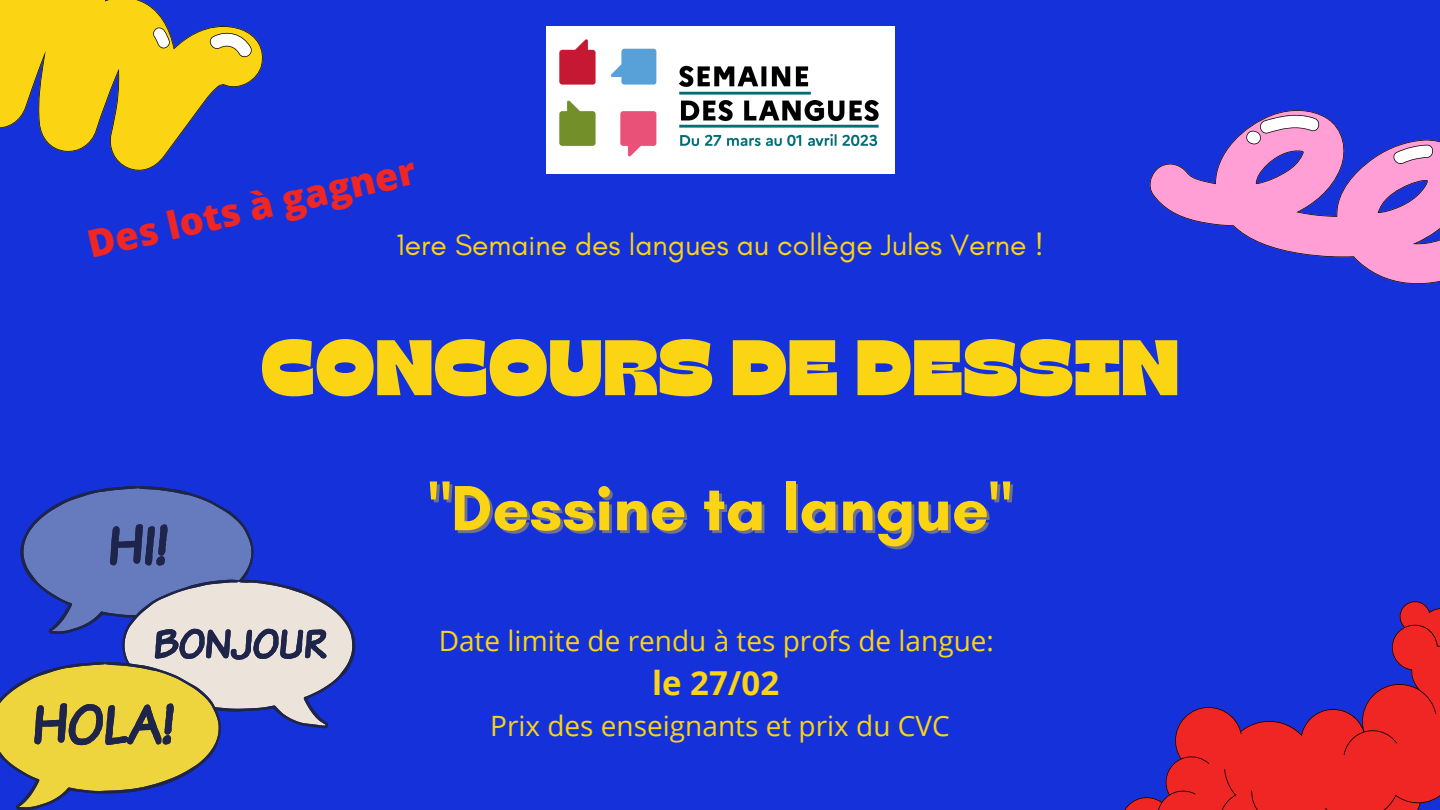
<style>
.page{position:relative;width:1440px;height:810px;background:#1532da}
.page>*{position:absolute;margin:0;border:0;box-sizing:border-box;transform-origin:0 0}
.t1{font:78.5px "Gulfs Display";color:#fbd414}
.t2{font:700 65px "Glacial Indifference";color:#fbd414}
.t3{font:800 38px "Open Sans";color:#ef2623}
.t4{font:700 33px "Open Sans";color:#fbd414}
.t5{font:30px "Glacial Indifference";color:#fbd414}
.t6{font:28px "Open Sans";color:#fbd414}
</style>
<div class="page">
<svg style="left:0;top:0;width:263px;height:171px"></svg>
<svg style="left:1149px;top:110px;width:291px;height:174px;fill:#ff9fd6"></svg>
<svg style="left:1124px;top:601px;width:316px;height:209px"></svg>
<img style="left:546px;top:27px;width:348px;height:146px">
<svg style="left:0;top:486px;width:355px;height:324px"></svg>
<h3 class="t3" style="left:82px;top:219px;width:337px;rotate:-13deg">Des lots à gagner</h3>
<p class="t5" style="left:396px;top:226px;width:649px">1ere Semaine des langues au collège Jules Verne !</p>
<h1 class="t1" style="left:261px;top:317px;width:920px">CONCOURS DE DESSIN</h1>
<h2 class="t2" style="left:428px;top:468px;width:585px">"Dessine ta langue"</h2>
<p class="t6" style="left:439px;top:621px;width:557px">Date limite de rendu à tes profs de langue:</p>
<p class="t4" style="left:652px;top:660px;width:129px">le 27/02</p>
<p class="t6" style="left:490px;top:706px;width:461px">Prix des enseignants et prix du CVC</p>
</div>
